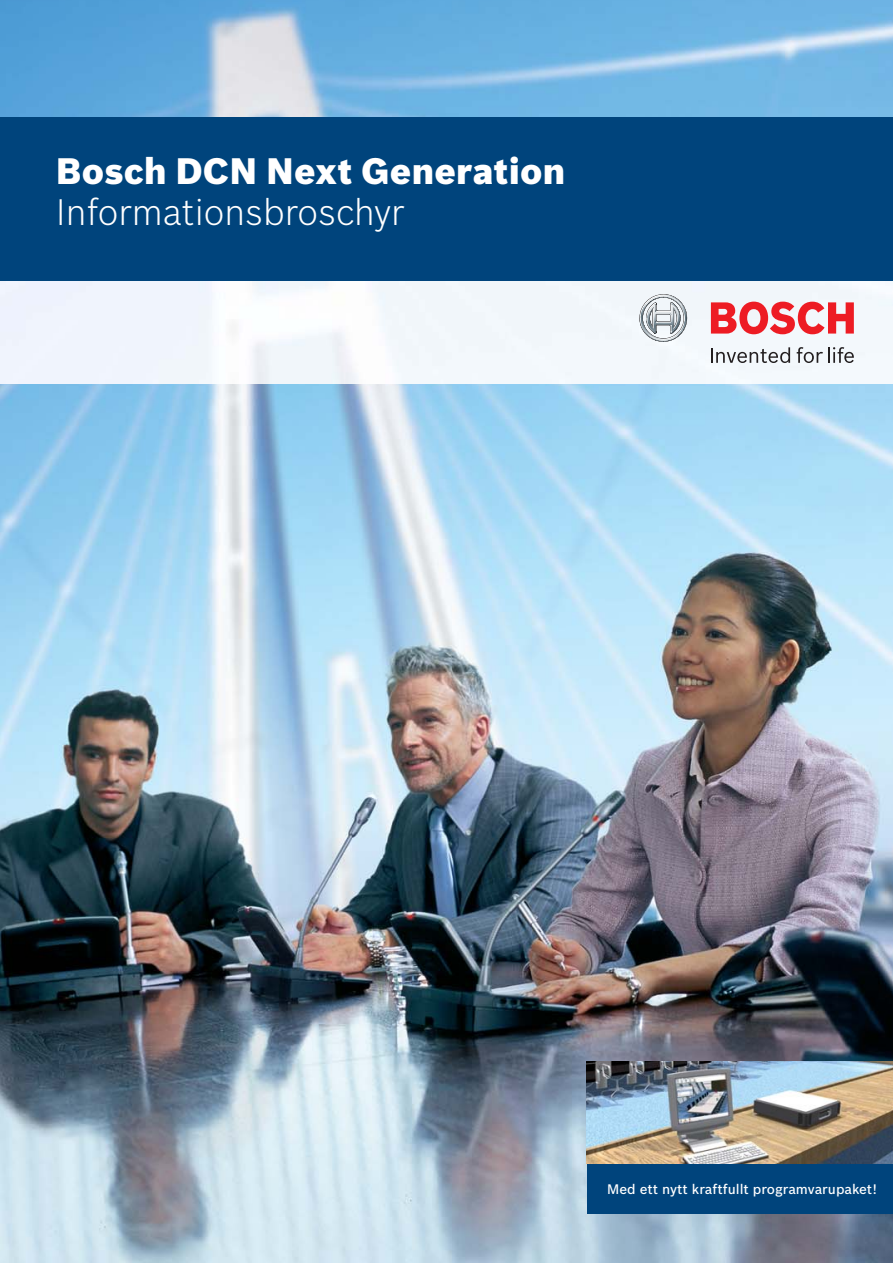
<style>
.page{position:relative;width:893px;height:1263px;background:#fff}
.page>*{position:absolute;margin:0;border:0;box-sizing:border-box;transform-origin:0 0}
.t1{font:900 36px "Bosch Sans";letter-spacing:.005em;color:#fff}
.t2{font:300 36px "Bosch Sans";color:#fff}
.t3{font:500 13.5px "Bosch Sans";color:#fff}
</style>
<div class="page">
<img style="left:1px;top:0;width:891px;height:1262px">
<img style="left:1px;top:281px;width:891px;height:102px">
<svg style="left:639px;top:294px;width:48px;height:48px"></svg>
<svg style="left:711px;top:302px;width:142px;height:32px"></svg>
<div style="left:1px;top:118px;width:891px;height:163px;background:#00447c"></div>
<div style="left:587px;top:1163px;width:305px;height:51px;background:#00447c"></div>
<img style="left:587px;top:1061px;width:305px;height:102px">
<svg style="left:711px;top:347px;width:79px;height:16px"></svg>
<svg style="left:796px;top:347px;width:57px;height:16px"></svg>
<h1 class="t1" style="left:56px;top:149px;width:511px">Bosch DCN Next Generation</h1>
<h1 class="t2" style="left:56px;top:191px;width:350px">Informationsbroschyr</h1>
<p class="t3" style="left:607px;top:1184px;width:271px">Med ett nytt kraftfullt programvarupaket!</p>
</div>
